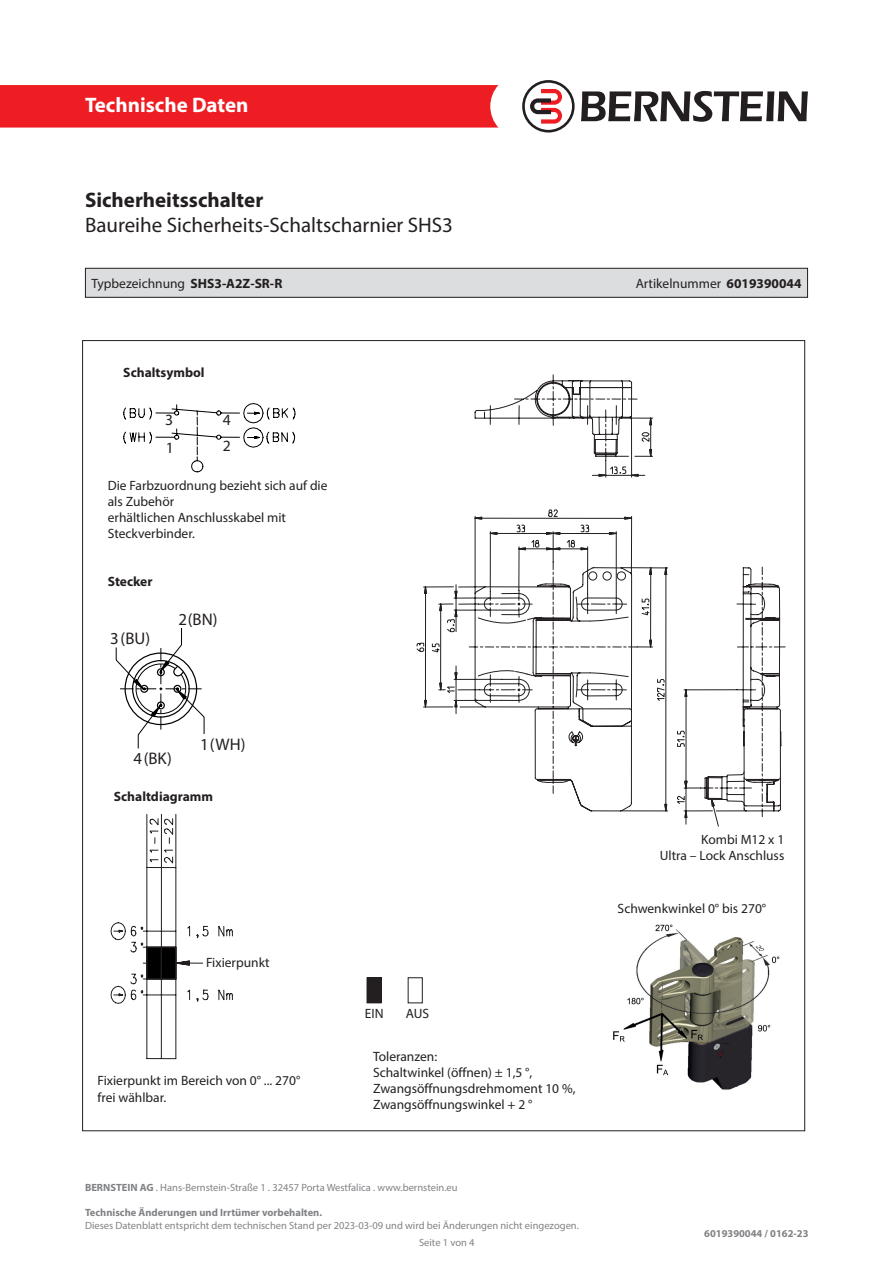
<style>
.page{position:relative;width:893px;height:1263px;background:#fff}
.page>*{position:absolute;margin:0;border:0;box-sizing:border-box;transform-origin:0 0}
.t1{font:21px "Myriad Pro";color:#231f20}
.t2{font:700 21px "Myriad Pro";color:#231f20}
.t3{font:700 21px "Myriad Pro";color:#fff}
.t4{font:16.8px "Myriad Pro";color:#231f20}
.t5{font:15.75px "Myriad Pro";color:#231f20}
.t6{font:13.5px/16.2px "Myriad Pro";color:#231f20}
.t7{font:700 13.5px "Myriad Pro";color:#231f20}
.t8{font:10.5px "Myriad Pro";color:#808285}
.t9{font:700 10.5px "Myriad Pro";color:#808285}
.s1{font-weight:700}
</style>
<div class="page">
<div style="left:0;top:85px;width:498px;height:43px;background:#ee1d23"></div>
<svg style="left:581px;top:91px;width:227px;height:31px"></svg>
<svg style="left:522px;top:80px;width:53px;height:53px"></svg>
<div style="left:367px;top:978px;width:14px;height:25px;background:#231f20"></div>
<div style="left:367px;top:977px;width:15px;height:26px;border:1px solid #231f20"></div>
<div style="left:408px;top:977px;width:15px;height:26px;border:1px solid #231f20"></div>
<svg style="left:423px;top:516px;width:175px;height:198px"></svg>
<svg style="left:474px;top:567px;width:194px;height:245px"></svg>
<svg style="left:683px;top:646px;width:102px;height:180px"></svg>
<svg style="left:598px;top:516px;width:183px;height:289px"></svg>
<svg style="left:474px;top:374px;width:179px;height:104px"></svg>
<svg style="left:111px;top:814px;width:122px;height:245px"></svg>
<svg style="left:123px;top:403px;width:172px;height:69px"></svg>
<img style="left:613px;top:924px;width:167px;height:166px">
<svg style="left:115px;top:627px;width:90px;height:122px"></svg>
<div style="left:85px;top:268px;width:722px;height:29px;background:#dcdddf"></div>
<div style="left:85px;top:268px;width:723px;height:30px;border:1px solid #231f20"></div>
<h1 class="t3" style="left:85px;top:91px;width:165px">Technische Daten</h1>
<p class="t2" style="left:85px;top:186px;width:180px">Sicherheitsschalter</p>
<p class="t1" style="left:85px;top:212px;width:369px">Baureihe Sicherheits-Schaltscharnier SHS3</p>
<p class="t6" style="left:91px;top:275px;width:192px">Typbezeichnung <span class="s1">SHS3-A2Z-SR-R</span></p>
<p class="t6" style="left:636px;top:275px;width:167px">Artikelnummer <span class="s1">6019390044</span></p>
<p class="t7" style="left:123px;top:364px;width:83px">Schaltsymbol</p>
<p class="t5" style="left:165px;top:410px;width:10px">3</p>
<p class="t5" style="left:223px;top:410px;width:10px">4</p>
<p class="t5" style="left:166px;top:437px;width:10px">1</p>
<p class="t5" style="left:223px;top:436px;width:10px">2</p>
<p class="t6" style="left:108px;top:477px;width:221px">Die Farbzuordnung bezieht sich auf die als Zubehör</p>
<p class="t6" style="left:108px;top:509px;width:180px">erhältlichen Anschlusskabel mit<br>Steckverbinder.</p>
<p class="t7" style="left:108px;top:573px;width:46px">Stecker</p>
<p class="t4" style="left:110px;top:628px;width:41px">3(BU)</p>
<p class="t4" style="left:179px;top:609px;width:40px">2(BN)</p>
<p class="t4" style="left:133px;top:748px;width:40px">4(BK)</p>
<p class="t4" style="left:200px;top:733px;width:47px">1(WH)</p>
<p class="t7" style="left:114px;top:787px;width:101px">Schaltdiagramm</p>
<p class="t6" style="left:206px;top:954px;width:65px">Fixierpunkt</p>
<p class="t6" style="left:97px;top:1072px;width:204px">Fixierpunkt im Bereich von 0° ... 270° frei wählbar.</p>
<p class="t6" style="left:365px;top:1005px;width:20px">EIN</p>
<p class="t6" style="left:406px;top:1005px;width:25px">AUS</p>
<p class="t6" style="left:373px;top:1048px;width:161px">Toleranzen:<br>Schaltwinkel (öffnen) ± 1,5 °,</p>
<p class="t6" style="left:373px;top:1080px;width:204px">Zwangsöffnungsdrehmoment 10 %,</p>
<p class="t6" style="left:373px;top:1096px;width:161px">Zwangsöffnungswinkel + 2 °</p>
<p class="t8" style="left:85px;top:1181px;width:374px"><span class="s1">BERNSTEIN AG</span> . Hans-Bernstein-Straße 1 . 32457 Porta Westfalica . www.bernstein.eu</p>
<p class="t9" style="left:85px;top:1206px;width:239px">Technische Änderungen und Irrtümer vorbehalten.</p>
<p class="t8" style="left:85px;top:1219px;width:495px">Dieses Datenblatt entspricht dem technischen Stand per 2023-03-09 und wird bei Änderungen nicht eingezogen.</p>
<p class="t8" style="left:419px;top:1236px;width:57px">Seite 1 von 4</p>
<p class="t6" style="left:701px;top:831px;width:85px">Kombi M12 x 1</p>
<p class="t6" style="left:660px;top:847px;width:126px">Ultra – Lock Anschluss</p>
<p class="t6" style="left:618px;top:900px;width:150px">Schwenkwinkel 0° bis 270°</p>
<p class="t9" style="left:704px;top:1227px;width:106px">6019390044 / 0162-23</p>
</div>
